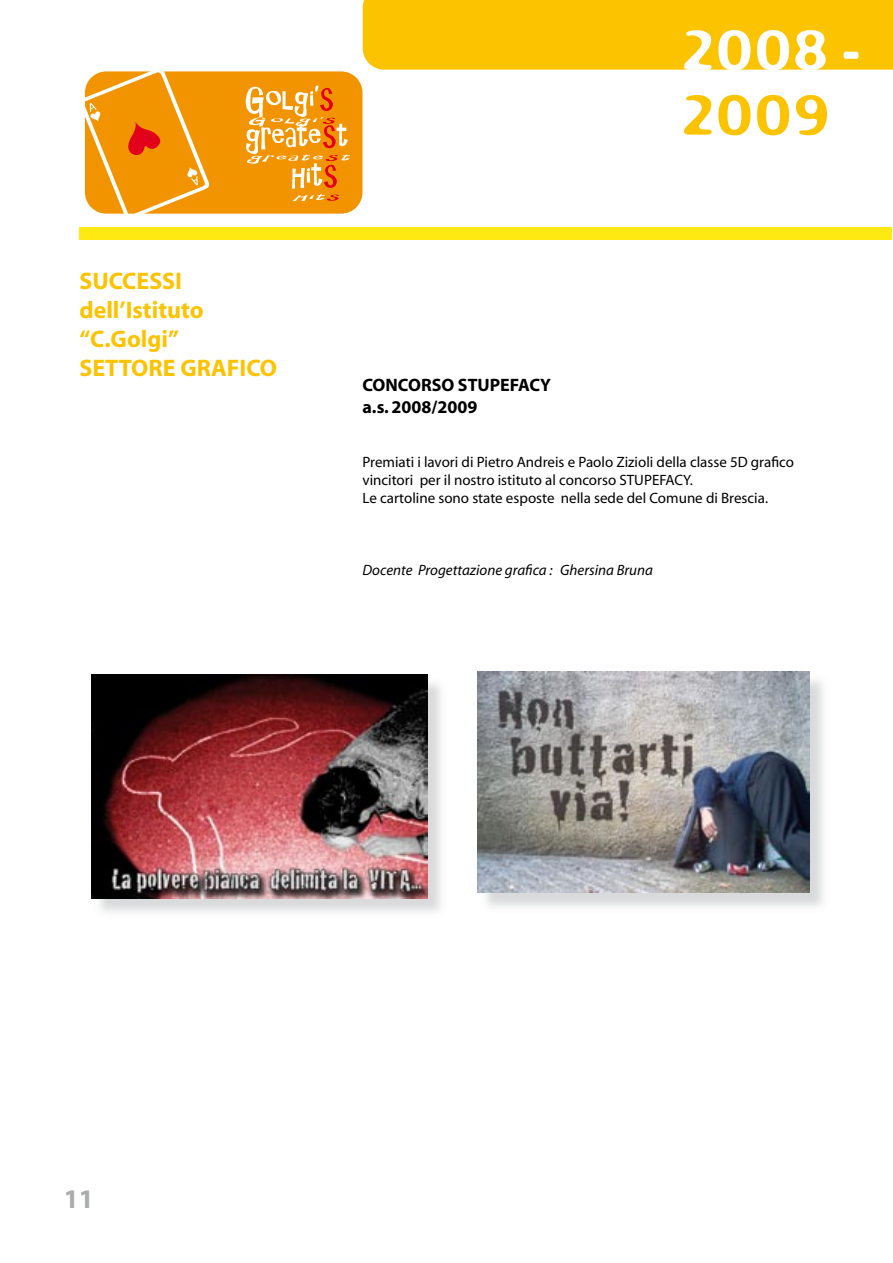
<style>
.page{position:relative;width:893px;height:1263px;background:#fff}
.page>*{position:absolute;margin:0;border:0;box-sizing:border-box;transform-origin:0 0}
.t1{font:54px "Flexure";color:#fff}
.t2{font:54px "Flexure";color:#fcc300}
.t3{font:700 27px "Myriad";color:#abacae}
.t4{font:700 24px/28.8px "Myriad";color:#fcc300}
.t5{font:700 18px/21.6px "Myriad";color:#000}
.t6{font:15px/18px "Myriad";color:#000}
.t7{font:italic 15px "Myriad";color:#000}
</style>
<div class="page">
<div style="left:80px;top:227px;width:812px;height:13px;background:#fee913"></div>
<div style="left:363px;top:0;width:530px;height:70px;background:#fcc300"></div>
<div style="left:85px;top:71px;width:277px;height:143px;background:#f29400;border-radius:21px"></div>
<svg style="left:85px;top:71px;width:124px;height:143px"></svg>
<svg style="left:246px;top:86px;width:104px;height:115px"></svg>
<img style="left:93px;top:676px;width:348px;height:236px">
<img style="left:92px;top:675px;width:335px;height:223px">
<img style="left:486px;top:673px;width:337px;height:234px">
<img style="left:478px;top:672px;width:331px;height:221px">
<h3 class="t4" style="left:79px;top:267px;width:199px">SUCCESSI dell’Istituto “C.Golgi”<br>SETTORE GRAFICO</h3>
<p class="t5" style="left:362px;top:375px;width:190px">CONCORSO STUPEFACY a.s. 2008/2009</p>
<h1 class="t1" style="left:680px;top:17px;width:181px">2008 -</h1>
<h1 class="t2" style="left:680px;top:82px;width:151px">2009</h1>
<p class="t6" style="left:362px;top:453px;width:433px">Premiati i lavori di Pietro Andreis e Paolo Zizioli della classe 5D grafico vincitori per il nostro istituto al concorso STUPEFACY.<br>Le cartoline sono state esposte nella sede del Comune di Brescia.</p>
<p class="t7" style="left:362px;top:562px;width:292px">Docente Progettazione grafica : Ghersina Bruna</p>
<h2 class="t3" style="left:64px;top:1185px;width:31px">11</h2>
</div>
